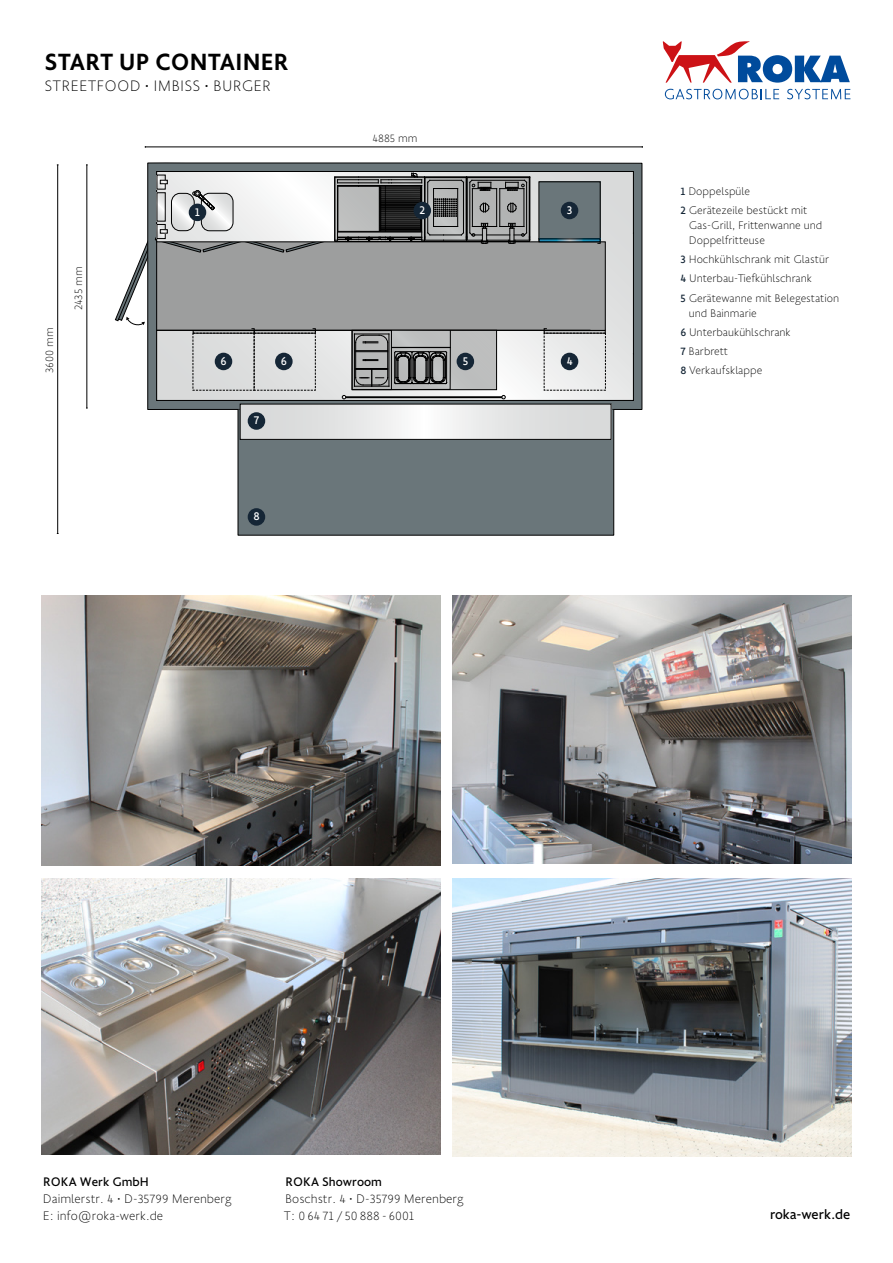
<style>
.page{position:relative;width:893px;height:1263px;background:#fff}
.page>*{position:absolute;margin:0;border:0;box-sizing:border-box;transform-origin:0 0}
.t1{font:500 25.5px "Golden Sans";letter-spacing:.01em;color:#000}
.t2{font:200 16.5px "Golden Sans";letter-spacing:.01em;color:#000}
.t3{font:15px "Golden Sans";color:#000}
.t4{font:200 13.5px/17px "Golden Sans";color:#000}
.t5{font:13.5px "Golden Sans";color:#000}
.t6{font:12.6px "Golden Sans";color:#fff}
.t7{font:200 12px/19.2px "Golden Sans";color:#000}
.s1{font-weight:400;color:#152636}
</style>
<div class="page">
<img style="left:42px;top:595px;width:398px;height:270px">
<img style="left:453px;top:595px;width:398px;height:268px">
<img style="left:42px;top:878px;width:398px;height:277px">
<img style="left:453px;top:878px;width:398px;height:279px">
<svg style="left:665px;top:89px;width:114px;height:10px"></svg>
<svg style="left:787px;top:89px;width:63px;height:10px"></svg>
<svg style="left:663px;top:41px;width:187px;height:42px"></svg>
<hr style="left:145px;top:147px;width:497px;height:1px;background:#000">
<hr style="left:87px;top:165px;width:1px;height:243px;background:#000">
<hr style="left:57px;top:165px;width:1px;height:368px;background:#000">
<svg style="left:147px;top:163px;width:495px;height:247px;background:#626d71"></svg>
<svg style="left:156px;top:171px;width:478px;height:230px;background:#bdbebe"></svg>
<div style="left:238px;top:409px;width:376px;height:126px;background:#6a767a;border:1px solid #000"></div>
<svg style="left:242px;top:406px;width:367px;height:32px;background:#e5e5e5"></svg>
<div style="left:240px;top:404px;width:371px;height:36px;border:1px solid #000"></div>
<hr style="left:157px;top:330px;width:433px;height:1px;background:#000">
<div style="left:544px;top:333px;width:62px;height:57px;border:1px dashed #000"></div>
<svg style="left:544px;top:328px;width:62px;height:5px"></svg>
<div style="left:539px;top:182px;width:61px;height:57px;background:#6a767a"></div>
<svg style="left:539px;top:238px;width:62px;height:6px"></svg>
<div style="left:539px;top:239px;width:61px;height:3px;border:1px solid #000"></div>
<svg style="left:115px;top:173px;width:415px;height:226px"></svg>
<div style="left:189px;top:204px;width:17px;height:17px;background:#152636;border-radius:50%"></div>
<div style="left:414px;top:202px;width:17px;height:17px;background:#152636;border-radius:50%"></div>
<div style="left:561px;top:202px;width:17px;height:17px;background:#152636;border-radius:50%"></div>
<div style="left:561px;top:353px;width:17px;height:17px;background:#152636;border-radius:50%"></div>
<div style="left:457px;top:353px;width:17px;height:17px;background:#152636;border-radius:50%"></div>
<div style="left:248px;top:412px;width:17px;height:18px;background:#152636;border-radius:50%"></div>
<div style="left:248px;top:508px;width:17px;height:18px;background:#152636;border-radius:50%"></div>
<div style="left:275px;top:353px;width:18px;height:17px;background:#152636;border-radius:50%"></div>
<div style="left:215px;top:353px;width:17px;height:17px;background:#152636;border-radius:50%"></div>
<h1 class="t1" style="left:44px;top:43px;width:246px">START UP CONTAINER</h1>
<h2 class="t2" style="left:44px;top:75px;width:228px">STREETFOOD • IMBISS • BURGER</h2>
<p class="t7" style="left:372px;top:128px;width:47px">4885 mm</p>
<p class="t7" style="left:39px;top:373px;width:47px;rotate:-90deg">3600 mm</p>
<p class="t7" style="left:68px;top:310px;width:45px;rotate:-90deg">2435 mm</p>
<p class="t6" style="left:195px;top:203px;width:7px">1</p>
<p class="t6" style="left:419px;top:201px;width:7px">2</p>
<p class="t6" style="left:567px;top:201px;width:7px">3</p>
<p class="t6" style="left:220px;top:352px;width:8px">6</p>
<p class="t6" style="left:281px;top:352px;width:8px">6</p>
<p class="t6" style="left:254px;top:411px;width:7px">7</p>
<p class="t6" style="left:253px;top:507px;width:8px">8</p>
<p class="t6" style="left:463px;top:352px;width:7px">5</p>
<p class="t6" style="left:567px;top:352px;width:8px">4</p>
<p class="t7" style="left:680px;top:181px;width:129px"><span class="s1">1</span> Doppelspüle<br><span class="s1">2</span> Gerätezeile bestückt mit</p>
<p class="t7" style="left:689px;top:217px;width:135px;line-height:15px">Gas-Grill, Frittenwanne und<br>Doppelfritteuse</p>
<p class="t7" style="left:680px;top:249px;width:160px"><span class="s1">3</span> Hochkühlschrank mit Glastür<br><span class="s1">4</span> Unterbau-Tiefkühlschrank<br><span class="s1">5</span> Gerätewanne mit Belegestation</p>
<p class="t7" style="left:680px;top:303px;width:112px;text-indent:8px">und Bainmarie<br><span class="s1">6</span> Unterbaukühlschrank<br><span class="s1">7</span> Barbrett<br><span class="s1">8</span> Verkaufsklappe</p>
<p class="t5" style="left:43px;top:1172px;width:107px">ROKA Werk GmbH</p>
<p class="t4" style="left:43px;top:1190px;width:190px">Daimlerstr. 4 • D-35799 Merenberg<br>E: info@roka-werk.de</p>
<p class="t5" style="left:285px;top:1172px;width:98px">ROKA Showroom</p>
<p class="t4" style="left:284px;top:1190px;width:181px">Boschstr. 4 • D-35799 Merenberg<br>T: 0 64 71 / 50 888 - 6001</p>
<p class="t3" style="left:770px;top:1203px;width:82px">roka-werk.de</p>
</div>
